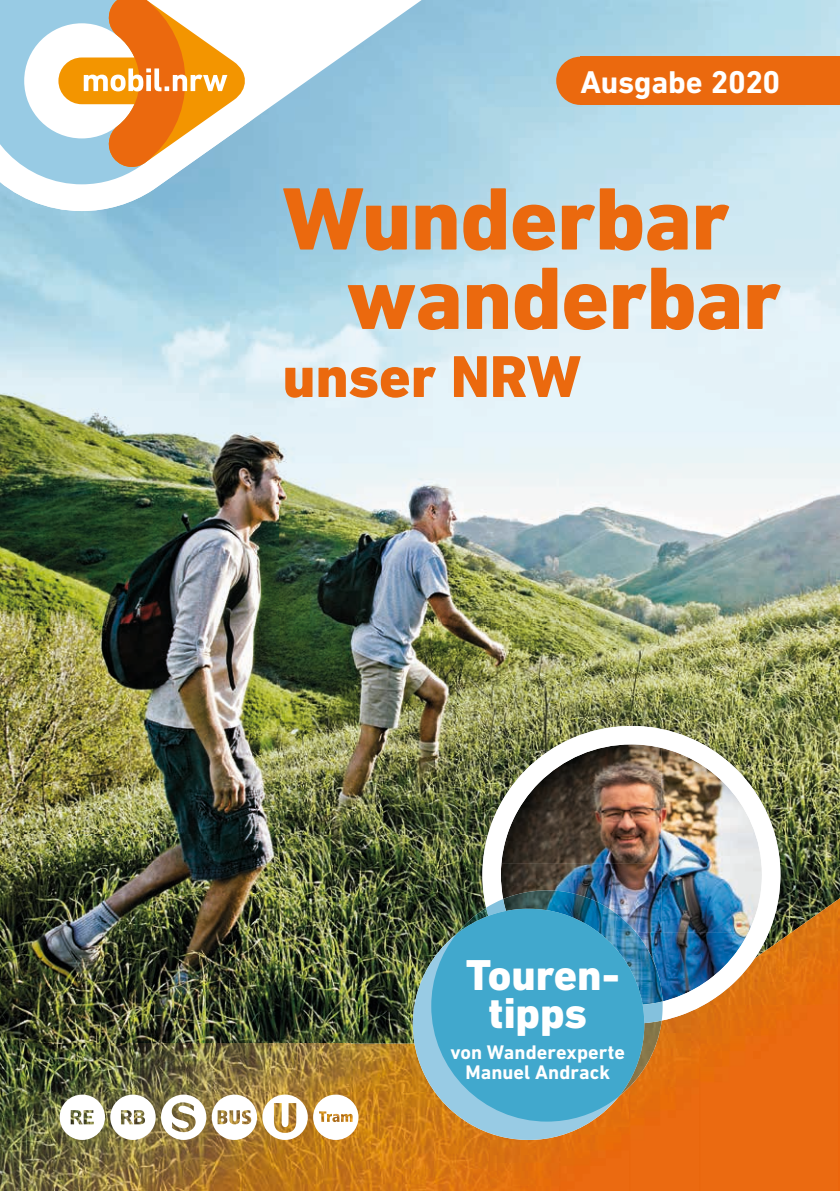
<style>
.page{position:relative;width:840px;height:1191px;background:#fff}
.page>*{position:absolute;margin:0;border:0;box-sizing:border-box;transform-origin:0 0}
.t1{font:800 90px/79.4px "DIN Next LT Pro";letter-spacing:-.01em;color:#eb690e}
.t2{font:800 60px "DIN Next LT Pro";letter-spacing:-.005em;color:#eb690e}
.t3{font:800 44px/38px "DIN Next LT Pro";letter-spacing:-.005em;color:#fff;text-align:center}
.t4{font:700 32px "DIN Next LT Pro";letter-spacing:-.01em;color:#fff}
.t5{font:700 20px/20px "DIN Next LT Pro";letter-spacing:.005em;color:#fff;text-align:center}
</style>
<div class="page">
<img style="left:0;top:0;width:839px;height:626px">
<img style="left:0;top:626px;width:559px;height:209px">
<img style="left:559px;top:626px;width:280px;height:139px">
<img style="left:780px;top:765px;width:59px;height:70px">
<img style="left:0;top:835px;width:482px;height:208px">
<img style="left:780px;top:835px;width:59px;height:63px">
<img style="left:700px;top:898px;width:139px;height:293px">
<img style="left:630px;top:1023px;width:70px;height:168px">
<img style="left:0;top:1043px;width:489px;height:148px">
<div style="left:560px;top:1140px;width:70px;height:51px;background:#e96a0f"></div>
<img style="left:489px;top:1140px;width:71px;height:51px">
<svg style="left:271px;top:0;width:304px;height:211px;background:#aad2e5"></svg>
<svg style="left:0;top:0;width:271px;height:211px"></svg>
<svg style="left:0;top:0;width:248px;height:184px"></svg>
<div style="left:580px;top:57px;width:259px;height:48px;background:#eb690e"></div>
<div style="left:556px;top:57px;width:48px;height:48px;background:#eb690e;border-radius:50%"></div>
<img style="left:60px;top:1094px;width:247px;height:46px">
<svg style="left:313px;top:1094px;width:45px;height:46px"></svg>
<img style="left:482px;top:726px;width:298px;height:297px">
<svg style="left:412px;top:908px;width:232px;height:232px;background:#a99367"></svg>
<img style="left:503px;top:890px;width:159px;height:9px">
<img style="left:456px;top:907px;width:30px;height:1px">
<img style="left:644px;top:1024px;width:17px;height:72px">
<img style="left:486px;top:899px;width:176px;height:125px">
<svg style="left:431px;top:908px;width:213px;height:213px;background:#4ca2bf"></svg>
<h3 class="t4" style="left:580px;top:63px;width:201px">Ausgabe 2020</h3>
<h1 class="t1" style="left:346px;top:179px;width:436px;text-indent:-64px">Wunderbar wanderbar</h1>
<h2 class="t2" style="left:282px;top:341px;width:300px">unser NRW</h2>
<h3 class="t3" style="left:466px;top:955px;width:155px">Touren&shy;tipps</h3>
<p class="t5" style="left:450px;top:1042px;width:176px">von Wanderexperte<br>Manuel Andrack</p>
</div>
